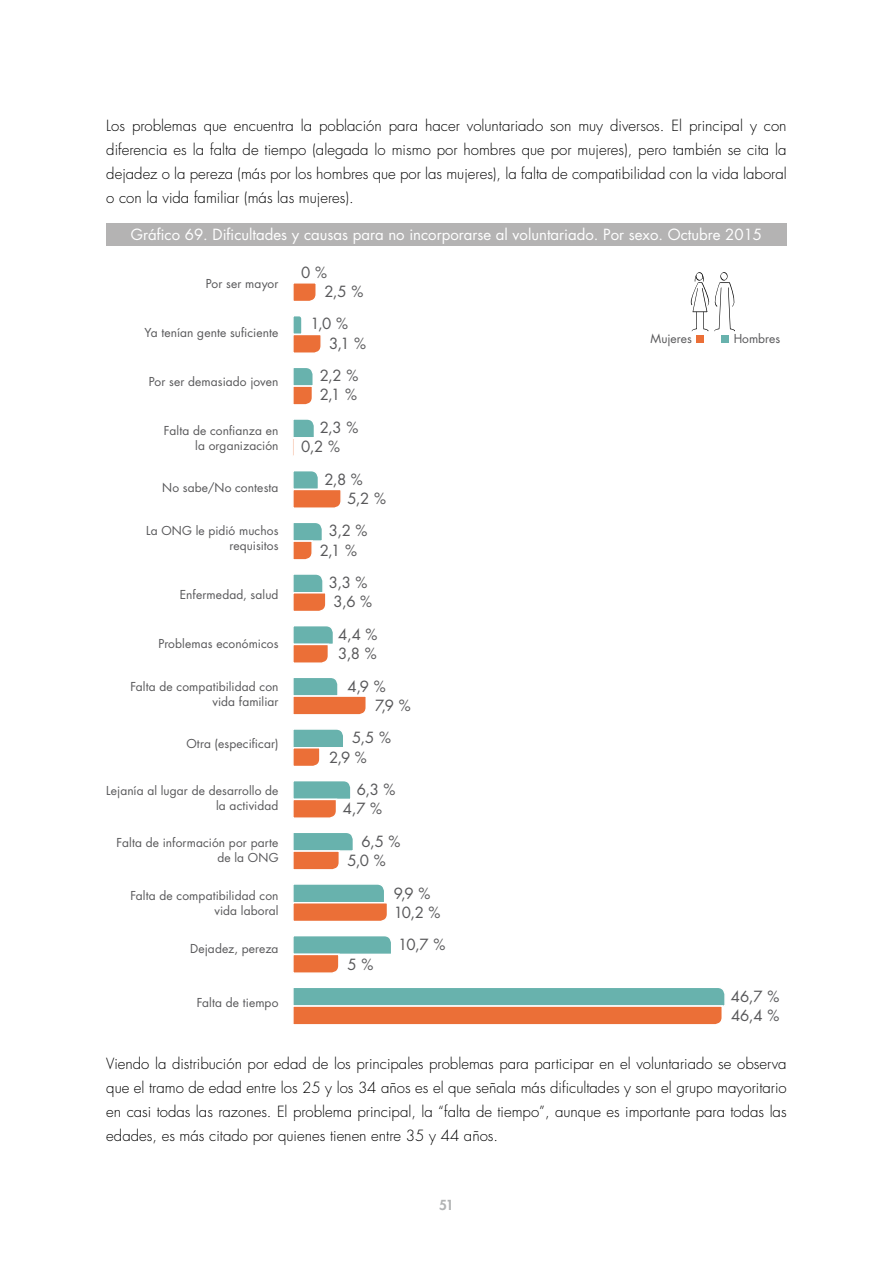
<style>
.page{position:relative;width:893px;height:1263px;background:#fff}
.page>*{position:absolute;margin:0;border:0;box-sizing:border-box;transform-origin:0 0}
.t1{font:300 15px/24px "Futura";color:#000;text-align:justify}
.t2{font:15px "Futura";letter-spacing:-.035em;color:#58585a}
.t3{font:15px "Futura";color:#fff}
.t4{font:800 13.5px "Futura";color:#b1b3b4}
.t5{font:12px/15px "Futura";letter-spacing:.01em;color:#58585a;text-align:right}
</style>
<div class="page">
<div style="left:106px;top:223px;width:681px;height:23px;background:#b4b3b3"></div>
<svg style="left:293px;top:419px;width:21px;height:18px"></svg>
<svg style="left:293px;top:988px;width:432px;height:37px;background:#b0997d"></svg>
<svg style="left:293px;top:936px;width:98px;height:37px"></svg>
<svg style="left:293px;top:884px;width:94px;height:37px;background:#b29a7e"></svg>
<svg style="left:293px;top:833px;width:60px;height:37px"></svg>
<svg style="left:293px;top:781px;width:58px;height:37px"></svg>
<svg style="left:293px;top:729px;width:50px;height:37px"></svg>
<svg style="left:293px;top:678px;width:73px;height:37px"></svg>
<svg style="left:293px;top:626px;width:40px;height:37px"></svg>
<svg style="left:293px;top:574px;width:33px;height:37px"></svg>
<svg style="left:293px;top:523px;width:29px;height:37px"></svg>
<svg style="left:293px;top:471px;width:48px;height:37px"></svg>
<div style="left:292px;top:437px;width:3px;height:20px;background:#eb6f37;border:2px solid #fff"></div>
<svg style="left:293px;top:368px;width:20px;height:37px"></svg>
<svg style="left:293px;top:316px;width:28px;height:37px"></svg>
<svg style="left:293px;top:283px;width:23px;height:18px"></svg>
<div style="left:721px;top:335px;width:8px;height:8px;background:#68b2ad"></div>
<div style="left:696px;top:335px;width:8px;height:8px;background:#eb6f37"></div>
<svg style="left:690px;top:272px;width:45px;height:59px"></svg>
<p class="t1" style="left:106px;top:113px;width:682px">Los problemas que encuentra la población para hacer voluntariado son muy diversos. El principal y con diferencia es la falta de tiempo (alegada lo mismo por hombres que por mujeres), pero también se cita la dejadez o la pereza (más por los hombres que por las mujeres), la falta de compatibilidad con la vida laboral o con la vida familiar (más las mujeres).</p>
<p class="t3" style="left:131px;top:224px;width:633px">Gráfico 69. Dificultades y causas para no incorporarse al voluntariado. Por sexo. Octubre 2015</p>
<p class="t5" style="left:206px;top:276px;width:74px">Por ser mayor</p>
<p class="t5" style="left:144px;top:325px;width:136px">Ya tenían gente suficiente</p>
<p class="t5" style="left:149px;top:374px;width:131px">Por ser demasiado joven</p>
<p class="t5" style="left:164px;top:423px;width:116px">Falta de confianza en la organización</p>
<p class="t5" style="left:162px;top:480px;width:118px">No sabe/No contesta</p>
<p class="t5" style="left:146px;top:523px;width:134px">La ONG le pidió muchos requisitos</p>
<p class="t5" style="left:180px;top:587px;width:100px">Enfermedad, salud</p>
<p class="t5" style="left:158px;top:636px;width:122px">Problemas económicos</p>
<p class="t5" style="left:130px;top:679px;width:150px">Falta de compatibilidad con vida familiar</p>
<p class="t5" style="left:186px;top:736px;width:94px">Otra (especificar)</p>
<p class="t5" style="left:106px;top:783px;width:174px">Lejanía al lugar de desarrollo de la actividad</p>
<p class="t5" style="left:117px;top:834px;width:163px">Falta de información por parte de la ONG</p>
<p class="t5" style="left:130px;top:888px;width:150px">Falta de compatibilidad con vida laboral</p>
<p class="t5" style="left:190px;top:941px;width:90px">Dejadez, pereza</p>
<p class="t5" style="left:197px;top:994px;width:83px">Falta de tiempo</p>
<p class="t2" style="left:301px;top:262px;width:27px">0 %</p>
<p class="t2" style="left:324px;top:281px;width:40px">2,5 %</p>
<p class="t2" style="left:329px;top:333px;width:39px">3,1 %</p>
<p class="t2" style="left:320px;top:384px;width:39px">2,1 %</p>
<p class="t2" style="left:301px;top:436px;width:40px">0,2 %</p>
<p class="t2" style="left:347px;top:488px;width:40px">5,2 %</p>
<p class="t2" style="left:320px;top:540px;width:39px">2,1 %</p>
<p class="t2" style="left:334px;top:591px;width:40px">3,6 %</p>
<p class="t2" style="left:338px;top:643px;width:40px">3,8 %</p>
<p class="t2" style="left:375px;top:695px;width:37px">7,9 %</p>
<p class="t2" style="left:329px;top:747px;width:39px">2,9 %</p>
<p class="t2" style="left:343px;top:798px;width:41px">4,7 %</p>
<p class="t2" style="left:347px;top:850px;width:40px">5,0 %</p>
<p class="t2" style="left:394px;top:902px;width:48px">10,2 %</p>
<p class="t2" style="left:347px;top:954px;width:27px">5 %</p>
<p class="t2" style="left:310px;top:313px;width:39px">1,0 %</p>
<p class="t2" style="left:320px;top:365px;width:40px">2,2 %</p>
<p class="t2" style="left:320px;top:417px;width:40px">2,3 %</p>
<p class="t2" style="left:324px;top:469px;width:40px">2,8 %</p>
<p class="t2" style="left:329px;top:520px;width:40px">3,2 %</p>
<p class="t2" style="left:329px;top:572px;width:40px">3,3 %</p>
<p class="t2" style="left:338px;top:624px;width:41px">4,4 %</p>
<p class="t2" style="left:347px;top:676px;width:40px">4,9 %</p>
<p class="t2" style="left:352px;top:727px;width:40px">5,5 %</p>
<p class="t2" style="left:357px;top:779px;width:40px">6,3 %</p>
<p class="t2" style="left:361px;top:831px;width:41px">6,5 %</p>
<p class="t2" style="left:394px;top:883px;width:38px">9,9 %</p>
<p class="t2" style="left:398px;top:934px;width:49px">10,7 %</p>
<p class="t5" style="left:651px;top:331px;width:43px">Mujeres</p>
<p class="t5" style="left:734px;top:331px;width:48px">Hombres</p>
<p class="t2" style="left:731px;top:986px;width:50px">46,7 %</p>
<p class="t2" style="left:731px;top:1005px;width:50px">46,4 %</p>
<p class="t1" style="left:106px;top:1052px;width:682px">Viendo la distribución por edad de los principales problemas para participar en el voluntariado se observa que el tramo de edad entre los 25 y los 34 años es el que señala más dificultades y son el grupo mayoritario en casi todas las razones. El problema principal, la “falta de tiempo”, aunque es importante para todas las edades, es más citado por quienes tienen entre 35 y 44 años.</p>
<p class="t4" style="left:439px;top:1195px;width:16px">51</p>
</div>
